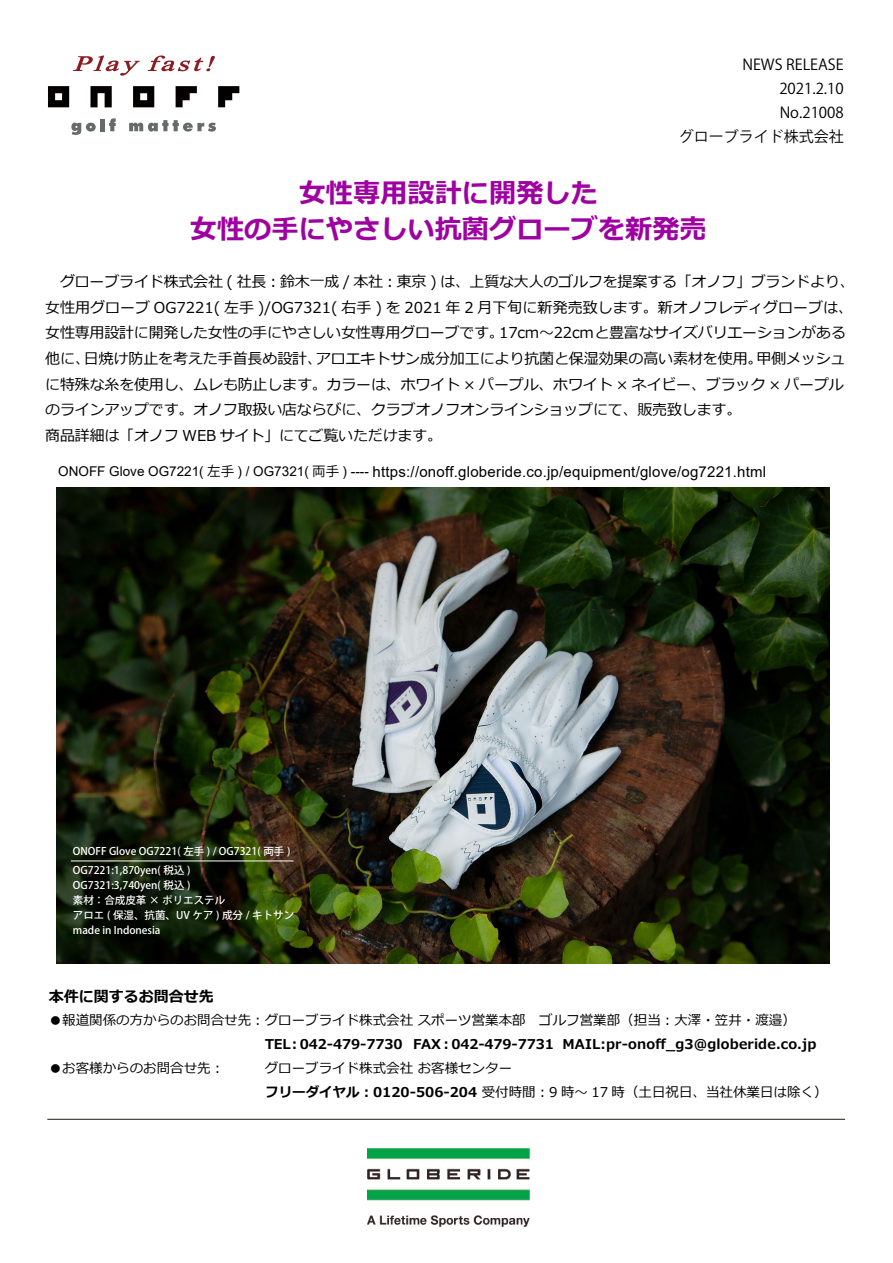
<style>
.page{position:relative;width:893px;height:1263px;background:#fff}
.page>*{position:absolute;margin:0;border:0;box-sizing:border-box;transform-origin:0 0}
.t1{font:700 27px/36px "Meiryo";color:#9f00a2;text-align:center}
.t2{font:15px/25.5px "Meiryo";letter-spacing:-.015em;color:#000}
.t3{font:15px "Arial";letter-spacing:.015em;color:#000}
.t4{font:15px/24px "Koz Go Pr 6 N";color:#000;text-align:right}
.t5{font:700 15px "Meiryo";color:#000}
.t6{font:13.5px/24px "Meiryo";color:#000}
.t7{font:700 13.5px "Meiryo";color:#000}
.t8{font:500 10.5px/15px "Koz Go Pr 6 N";color:#fff}
.s1{font-size:13.5px}
.s2{font-family:"Koz Go Pr 6 N";font-size:13.5px}
.s3{font-weight:700}
</style>
<div class="page">
<svg style="left:176px;top:86px;width:21px;height:21px"></svg>
<svg style="left:218px;top:86px;width:21px;height:21px"></svg>
<svg style="left:90px;top:86px;width:22px;height:21px"></svg>
<svg style="left:133px;top:86px;width:21px;height:21px"></svg>
<svg style="left:48px;top:86px;width:21px;height:21px"></svg>
<svg style="left:71px;top:123px;width:25px;height:12px"></svg>
<div style="left:100px;top:119px;width:5px;height:12px;background:#676a6a"></div>
<svg style="left:109px;top:118px;width:7px;height:13px"></svg>
<svg style="left:129px;top:120px;width:87px;height:12px"></svg>
<svg style="left:73px;top:56px;width:67px;height:20px"></svg>
<svg style="left:148px;top:56px;width:67px;height:16px"></svg>
<img style="left:367px;top:1149px;width:162px;height:77px">
<hr style="left:47px;top:1119px;width:798px;height:1px;background:#221714">
<img style="left:57px;top:488px;width:773px;height:475px">
<hr style="left:71px;top:860px;width:223px;height:1px;background:#fff">
<p class="t4" style="left:679px;top:53px;width:166px">NEWS RELEASE<br>2021.2.10<br>No.21008<br>グローブライド株式会社</p>
<h1 class="t1" style="left:190px;top:176px;width:518px">女性専用設計に開発した<br>女性の手にやさしい抗菌グローブを新発売</h1>
<p class="t2" style="left:45px;top:270px;width:811px;text-indent:15px">グローブライド株式会社 ( 社長 : 鈴木一成 / 本社 : 東京 ) は、上質な大人のゴルフを提案する「オノフ」ブランドより、女性用グローブ OG7221( 左手 )/OG7321( 右手 ) を 2021 年 2 月下旬に新発売致します。新オノフレディグローブは、女性専用設計に開発した女性の手にやさしい女性専用グローブです。17cm～22cmと豊富なサイズバリエーションがある他に、日焼け防止を考えた手首長め設計、アロエキトサン成分加工により抗菌と保湿効果の高い素材を使用。甲側メッシュに特殊な糸を使用し、ムレも防止します。カラーは、ホワイト × パープル、ホワイト × ネイビー、ブラック × パープルのラインアップです。オノフ取扱い店ならびに、クラブオノフオンラインショップにて、販売致します。<br>商品詳細は「オノフ WEB サイト」にてご覧いただけます。</p>
<p class="t3" style="left:58px;top:461px;width:709px"><span class="s1">ONOFF Glove OG7221(</span> <span class="s2">左手</span> <span class="s1">) / OG7321(</span> <span class="s2">両手</span> <span class="s1">) ----</span> https://onoff.globeride.co.jp/equipment/glove/og7221.html</p>
<p class="t8" style="left:73px;top:841px;width:219px;line-height:19.5px">ONOFF Glove OG7221( 左手 ) / OG7321( 両手 )<br>OG7221:1,870yen( 税込 )</p>
<p class="t8" style="left:73px;top:878px;width:223px">OG7321:3,740yen( 税込 )<br>素材：合成皮革 × ポリエステル<br>アロエ ( 保湿、抗菌、UV ケア ) 成分 / キトサンmade in Indonesia</p>
<p class="t5" style="left:49px;top:986px;width:166px">本件に関するお問合せ先</p>
<p class="t6" style="left:49px;top:1008px;width:749px">●報道関係の方からのお問合せ先︓ グローブライド株式会社 スポーツ営業本部　ゴルフ営業部（担当︓大澤・笠井・渡邉）</p>
<p class="t7" style="left:265px;top:1034px;width:553px">TEL︓042-479-7730 FAX︓042-479-7731 MAIL:pr-onoff_g3@globeride.co.jp</p>
<p class="t6" style="left:49px;top:1056px;width:177px">●お客様からのお問合せ先︓</p>
<p class="t6" style="left:265px;top:1056px;width:564px">グローブライド株式会社 お客様センター<br><span class="s3">フリーダイヤル︓0120-506-204</span> 受付時間︓9 時～ 17 時（土日祝日、当社休業日は除く）</p>
</div>
